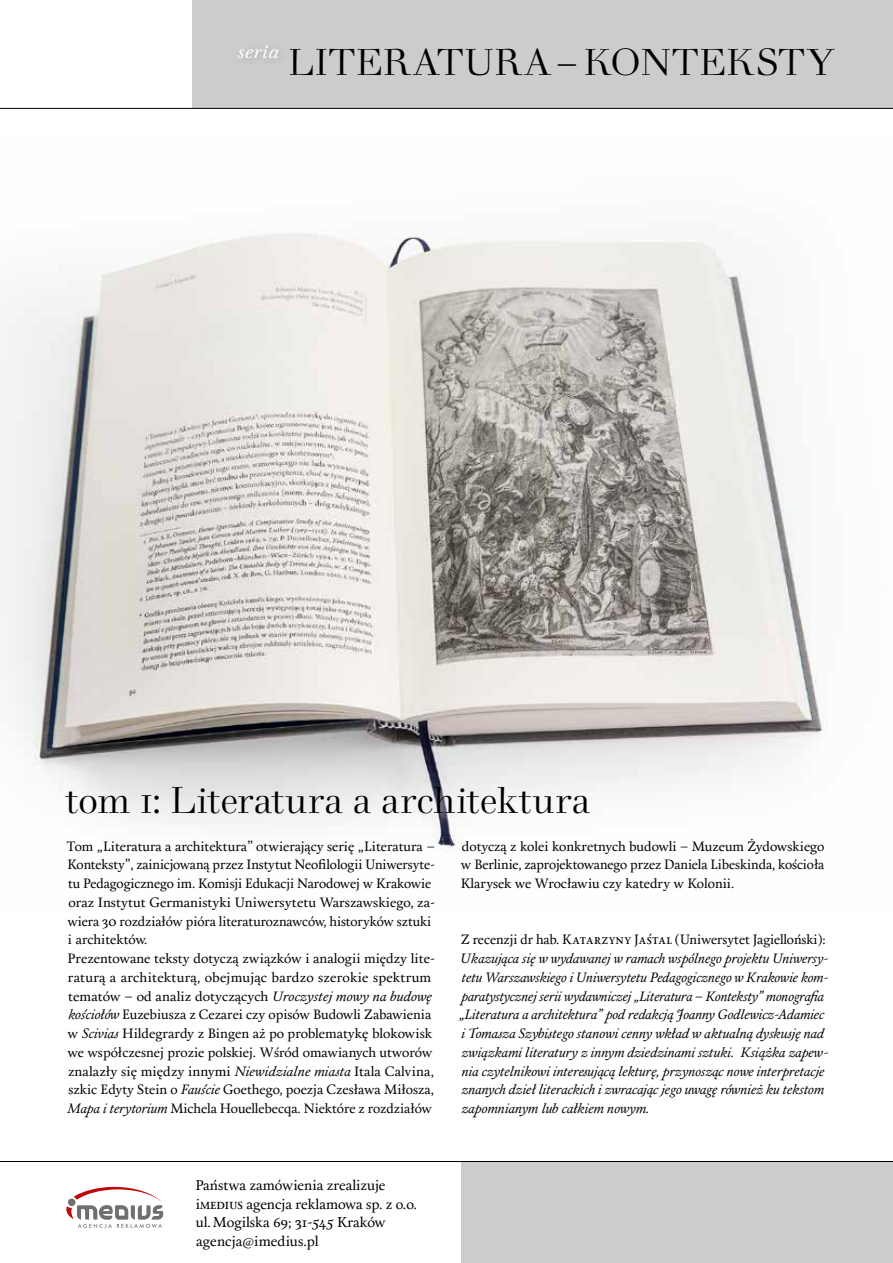
<style>
.page{position:relative;width:893px;height:1263px;background:#fff}
.page>*{position:absolute;margin:0;border:0;box-sizing:border-box;transform-origin:0 0}
.t1{font:36px "Walbaum 120 XL Pro";letter-spacing:.02em;color:#000}
.t2{font:italic 18px "Walbaum 10 XL Pro";letter-spacing:.04em;color:#fff}
.t3{font:14.25px/18.8px "Calendas Plus";color:#000}
.t4{font:13.5px/18.8px "Calendas Plus";color:#000}
.t5{font:italic 13.5px/18.8px "Calendas Plus";letter-spacing:-.005em;color:#000}
.s1{font-style:italic}
</style>
<div class="page">
<img style="left:0;top:233px;width:828px;height:617px">
<svg style="left:66px;top:1187px;width:97px;height:41px"></svg>
<div style="left:461px;top:1161px;width:432px;height:102px;background:#cbcccd"></div>
<hr style="left:0;top:1161px;width:893px;height:1px;background:#000">
<div style="left:192px;top:0;width:701px;height:108px;background:#cbcccd"></div>
<hr style="left:0;top:108px;width:893px;height:1px;background:#000">
<h2 class="t2" style="left:238px;top:39px;width:43px">seria</h2>
<h1 class="t1" style="left:289px;top:40px;width:548px">LITERATURA– KONTEKSTY</h1>
<h1 class="t1" style="left:65px;top:778px;width:526px">tom i: Literatura a architektura</h1>
<p class="t4" style="left:67px;top:836px;width:370px">Tom „Literatura a architektura” otwierający serię „Literatura – Konteksty”, zainicjowaną przez Instytut Neofilologii Uniwersyte&shy;tu Pedagogicznego im. Komisji Edukacji Narodowej w Krakowie oraz Instytut Germanistyki Uniwersytetu Warszawskiego, za&shy;wiera 30 rozdziałów pióra literaturoznawców, historyków sztuki i architektów.<br>Prezentowane teksty dotyczą związków i analogii między lite&shy;raturą a architekturą, obejmując bardzo szerokie spektrum tematów – od analiz dotyczących <span class="s1">Uroczystej mowy na budowę kościołów</span> Euzebiusza z Cezarei czy opisów Budowli Zabawienia w <span class="s1">Scivias</span> Hildegrardy z Bingen aż po problematykę blokowisk we współczesnej prozie polskiej. Wśród omawianych utworów znalazły się między innymi <span class="s1">Niewidzialne miasta</span> Itala Calvina, szkic Edyty Stein o <span class="s1">Fauście</span> Goethego, poezja Czesława Miłosza, <span class="s1">Mapa i terytorium</span> Michela Houellebecqa. Niektóre z rozdziałów</p>
<p class="t4" style="left:461px;top:836px;width:365px;text-align:justify">dotyczą z kolei konkretnych budowli – Muzeum Żydowskiego w Berlinie, zaprojektowanego przez Daniela Libeskinda, kościoła Klarysek we Wrocławiu czy katedry w Kolonii.</p>
<p class="t4" style="left:461px;top:929px;width:366px">Z recenzji dr hab. Katarzyny Jaśtal (Uniwersytet Jagielloński):</p>
<p class="t5" style="left:459px;top:948px;width:371px">Ukazująca się w wydawanej w ramach wspólnego projektu Uniwersy&shy;tetu Warszawskiego i Uniwersytetu Pedagogicznego w Krakowie kom&shy;paratystycznej serii wydawniczej „Literatura – Konteksty” monografia „Literatura a architektura” pod redakcją Joanny Godlewicz-Adamiec i Tomasza Szybistego stanowi cenny wkład w aktualną dyskusję nad związkami literatury z innym dziedzinami sztuki. Książka zapew&shy;nia czytelnikowi interesującą lekturę, przynosząc nowe interpretacje znanych dzieł literackich i zwracając jego uwagę również ku tekstom zapomnianym lub całkiem nowym.</p>
<p class="t3" style="left:195px;top:1175px;width:223px">Państwa zamówienia zrealizuje iMEDIUS agencja reklamowa sp. z o.o. ul.Mogilska 69; 31-545 Kraków agencja@imedius.pl</p>
</div>
